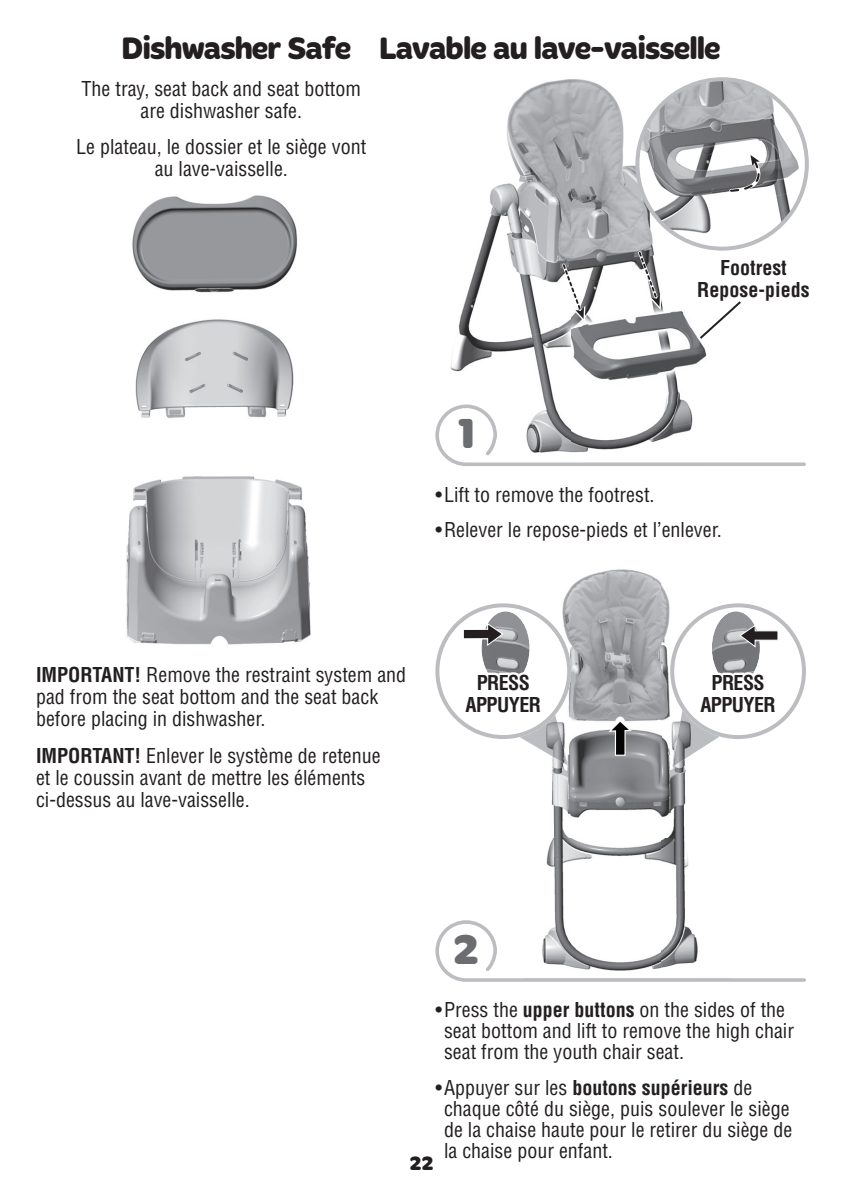
<style>
.page{position:relative;width:842px;height:1191px;background:#fff}
.page>*{position:absolute;margin:0;border:0;box-sizing:border-box;transform-origin:0 0}
.t1{font:700 43.2px "Merge Pro";color:#6c6d70}
.t2{font:700 32px "Merge Pro";letter-spacing:-.03em;color:#231f20}
.t3{font:condensed 20px/22px "Helvetica LT Std";color:#231f20}
.t4{font:700 condensed 20px/22px "Helvetica LT Std";letter-spacing:-.03em;color:#231f20;text-align:center}
.t5{font:700 condensed 20px/22px "Helvetica LT Std";color:#231f20;text-align:center}
.t6{font:700 20px "Merge Pro";color:#231f20}
.s1{font-weight:700}
.s2{color:#fff}
</style>
<div class="page">
<img style="left:135px;top:319px;width:159px;height:99px">
<img style="left:126px;top:476px;width:185px;height:169px">
<img style="left:132px;top:195px;width:165px;height:98px">
<img style="left:450px;top:79px;width:257px;height:324px">
<svg style="left:560px;top:261px;width:25px;height:61px"></svg>
<svg style="left:636px;top:249px;width:25px;height:61px"></svg>
<svg style="left:435px;top:403px;width:371px;height:63px"></svg>
<img style="left:637px;top:79px;width:170px;height:170px;border-radius:50%">
<svg style="left:727px;top:154px;width:44px;height:40px"></svg>
<div style="left:635px;top:77px;width:174px;height:174px;border:4px solid #bcbdc0;border-radius:50%"></div>
<svg style="left:697px;top:299px;width:44px;height:42px"></svg>
<svg style="left:435px;top:920px;width:371px;height:62px"></svg>
<img style="left:524px;top:569px;width:206px;height:411px">
<svg style="left:607px;top:719px;width:26px;height:37px"></svg>
<img style="left:524px;top:740px;width:44px;height:25px">
<img style="left:672px;top:739px;width:47px;height:28px">
<svg style="left:435px;top:603px;width:136px;height:137px"></svg>
<svg style="left:670px;top:603px;width:136px;height:136px"></svg>
<h2 class="t2" style="left:121px;top:36px;width:601px">Dishwasher Safe Lavable au lave-vaisselle</h2>
<p class="t3" style="left:82px;top:79px;width:281px;text-align:center">The tray, seat back and seat bottom are dishwasher safe.</p>
<p class="t3" style="left:76px;top:138px;width:291px;text-align:center">Le plateau, le dossier et le siège vont au lave-vaisselle.</p>
<h1 class="t1" style="left:457px;top:417px;width:19px">1</h1>
<p class="t5" style="left:697px;top:259px;width:114px">Footrest<br>Repose-pieds</p>
<p class="t3" style="left:435px;top:485px;width:221px">• Lift to remove the footrest.</p>
<p class="t3" style="left:435px;top:521px;width:288px">• Relever le repose-pieds et l’enlever.</p>
<p class="t3" style="left:36px;top:666px;width:372px"><span class="s1">IMPORTANT!</span> Remove the restraint system and pad from the seat bottom and the seat back before placing in dishwasher.</p>
<p class="t3" style="left:36px;top:746px;width:346px"><span class="s1">IMPORTANT!</span> Enlever le système de retenue et le coussin avant de mettre les éléments ci-dessus au lave-vaisselle.</p>
<p class="t4" style="left:465px;top:673px;width:77px"><span class="s2">P</span>RESS<br><span class="s2">A</span>PPUYER</p>
<p class="t4" style="left:700px;top:673px;width:77px"><span class="s2">P</span>RESS<br><span class="s2">A</span>PPUYER</p>
<h1 class="t1" style="left:453px;top:933px;width:27px">2</h1>
<p class="t3" style="left:444px;top:1001px;width:351px;line-height:21px;text-indent:-9px">• Press the <span class="s1">upper buttons</span> on the sides of the seat bottom and lift to remove the high chair seat from the youth chair seat.</p>
<p class="t3" style="left:444px;top:1079px;width:350px;line-height:21px;text-indent:-9px">• Appuyer sur les <span class="s1">boutons supérieurs</span> de chaque côté du siège, puis soulever le siège de la chaise haute pour le retirer du siège de la chaise pour enfant.</p>
<p class="t6" style="left:410px;top:1156px;width:25px">22</p>
</div>
